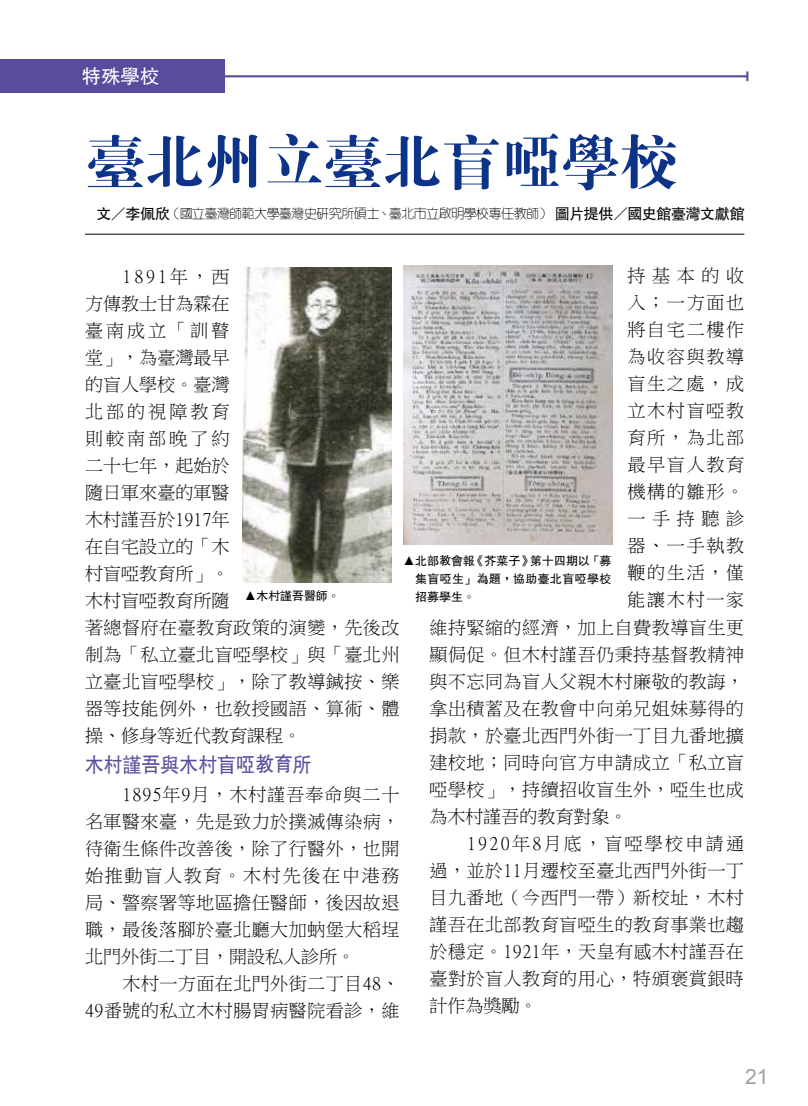
<style>
.page{position:relative;width:808px;height:1106px;background:#fff}
.page>*{position:absolute;margin:0;border:0;box-sizing:border-box;transform-origin:0 0}
.t1{font:60px "FZDBSB B51 0";color:#0c3388}
.t2{font:21px "FZHTB B51 0";color:#584c9d;scale:.9 1}
.t3{font:21px "Arial";color:#9fa0a0}
.t4{font:19.5px "FZHTB B51 0";color:#fff}
.t5{font:18px/27px "Ming Li U";letter-spacing:.03em;color:#000}
.t6{font:18px "Ming Li U";letter-spacing:.125em;color:#000}
.t7{font:18px "Ming Li U";color:#000}
.t8{font:12.75px "FZY1 B B51 0";letter-spacing:-.025em;color:#000}
.t9{font:12px/18px "FZHTB B51 0";letter-spacing:.025em;color:#000;text-align:right}
.t10{font:12px "FZHTB B51 0";color:#000}
.s1{font-family:"FZHTB B51 0";font-size:15px}
</style>
<div class="page">
<hr style="left:2px;top:75px;width:745px;height:2px;background:#584c9d">
<svg style="left:746px;top:72px;width:2px;height:9px"></svg>
<div style="left:0;top:59px;width:224px;height:34px;background:#584c9d"></div>
<hr style="left:85px;top:234px;width:659px;height:1px;background:#000">
<img style="left:403px;top:265px;width:209px;height:279px">
<img style="left:242px;top:268px;width:149px;height:314px">
<p class="t4" style="left:82px;top:66px;width:79px">特殊學校</p>
<h1 class="t1" style="left:85px;top:131px;width:596px">臺北州立臺北盲啞學校</h1>
<p class="t8" style="left:96px;top:206px;width:650px"><span class="s1">文／李佩欣</span>（國立臺灣師範大學臺灣史研究所碩士、臺北市立啟明學校專任教師）<span class="s1">圖片提供／國史館臺灣文獻館</span></p>
<p class="t5" style="left:627px;top:262px;width:118px">持基本的收</p>
<p class="t5" style="left:627px;top:289px;width:118px">入；一方面也</p>
<p class="t5" style="left:627px;top:316px;width:118px">將自宅二樓作</p>
<p class="t5" style="left:627px;top:343px;width:118px">為收容與教導</p>
<p class="t5" style="left:627px;top:370px;width:118px">盲生之處，成</p>
<p class="t5" style="left:627px;top:397px;width:118px">立木村盲啞教</p>
<p class="t5" style="left:627px;top:424px;width:118px">育所，為北部</p>
<p class="t5" style="left:627px;top:451px;width:118px">最早盲人教育</p>
<p class="t5" style="left:627px;top:478px;width:118px">機構的雛形。</p>
<p class="t5" style="left:627px;top:505px;width:118px">一手持聽診</p>
<p class="t5" style="left:627px;top:532px;width:118px">器、一手執教</p>
<p class="t5" style="left:627px;top:559px;width:118px">鞭的生活，僅</p>
<p class="t5" style="left:627px;top:586px;width:118px">能讓木村一家</p>
<p class="t5" style="left:429px;top:613px;width:316px">維持緊縮的經濟，加上自費教導盲生更</p>
<p class="t5" style="left:429px;top:640px;width:316px">顯侷促。但木村謹吾仍秉持基督教精神</p>
<p class="t5" style="left:429px;top:667px;width:316px">與不忘同為盲人父親木村廉敬的教誨，</p>
<p class="t5" style="left:429px;top:694px;width:316px">拿出積蓄及在教會中向弟兄姐妹募得的</p>
<p class="t5" style="left:429px;top:721px;width:316px">捐款，於臺北西門外街一丁目九番地擴</p>
<p class="t5" style="left:429px;top:748px;width:316px">建校地；同時向官方申請成立「私立盲</p>
<p class="t5" style="left:429px;top:775px;width:316px">啞學校」，持續招收盲生外，啞生也成</p>
<p class="t7" style="left:429px;top:807px;width:199px">為木村謹吾的教育對象。</p>
<p class="t6" style="left:467px;top:834px;width:279px">1920年8月底，盲啞學校申請通</p>
<p class="t5" style="left:429px;top:856px;width:316px">過，並於11月遷校至臺北西門外街一丁</p>
<p class="t5" style="left:429px;top:883px;width:316px">目九番地（今西門一帶）新校址，木村</p>
<p class="t5" style="left:429px;top:910px;width:316px">謹吾在北部教育盲啞生的教育事業也趨</p>
<p class="t5" style="left:429px;top:937px;width:316px">於穩定。1921年，天皇有感木村謹吾在</p>
<p class="t5" style="left:429px;top:964px;width:316px">臺對於盲人教育的用心，特頒褒賞銀時</p>
<p class="t5" style="left:429px;top:991px;width:109px">計作為獎勵。</p>
<p class="t5" style="left:85px;top:263px;width:316px;text-indent:37px">1891年，西<br>方傳教士甘為霖在<br>臺南成立「訓瞽<br>堂」，為臺灣最早<br>的盲人學校。臺灣<br>北部的視障教育<br>則較南部晚了約<br>二十七年，起始於<br>隨日軍來臺的軍醫<br>木村謹吾於1917年<br>在自宅設立的「木<br>村盲啞教育所」。<br>木村盲啞教育所隨<br>著總督府在臺教育政策的演變，先後改制為「私立臺北盲啞學校」與「臺北州立臺北盲啞學校」，除了教導鍼按、樂器等技能例外，也敎授國語、算術、體操、修身等近代教育課程。</p>
<p class="t2" style="left:85px;top:753px;width:254px">木村謹吾與木村盲啞教育所</p>
<p class="t5" style="left:85px;top:780px;width:316px;text-align:justify;text-indent:37px">1895年9月，木村謹吾奉命與二十名軍醫來臺，先是致力於撲滅傳染病，待衛生條件改善後，除了行醫外，也開始推動盲人教育。木村先後在中港務局、警察署等地區擔任醫師，後因故退職，最後落腳於臺北廳大加蚋堡大稻埕北門外街二丁目，開設私人診所。</p>
<p class="t5" style="left:85px;top:969px;width:316px;text-align:right">木村一方面在北門外街二丁目48、<br>49番號的私立木村腸胃病醫院看診，維</p>
<p class="t9" style="left:403px;top:552px;width:210px">▲北部教會報《芥菜子》第十四期以「募集盲啞生」為題，協助臺北盲啞學校</p>
<p class="t10" style="left:244px;top:589px;width:97px">▲木村謹吾醫師。</p>
<p class="t10" style="left:415px;top:590px;width:61px">招募學生。</p>
<p class="t3" style="left:745px;top:1062px;width:25px">21</p>
</div>
